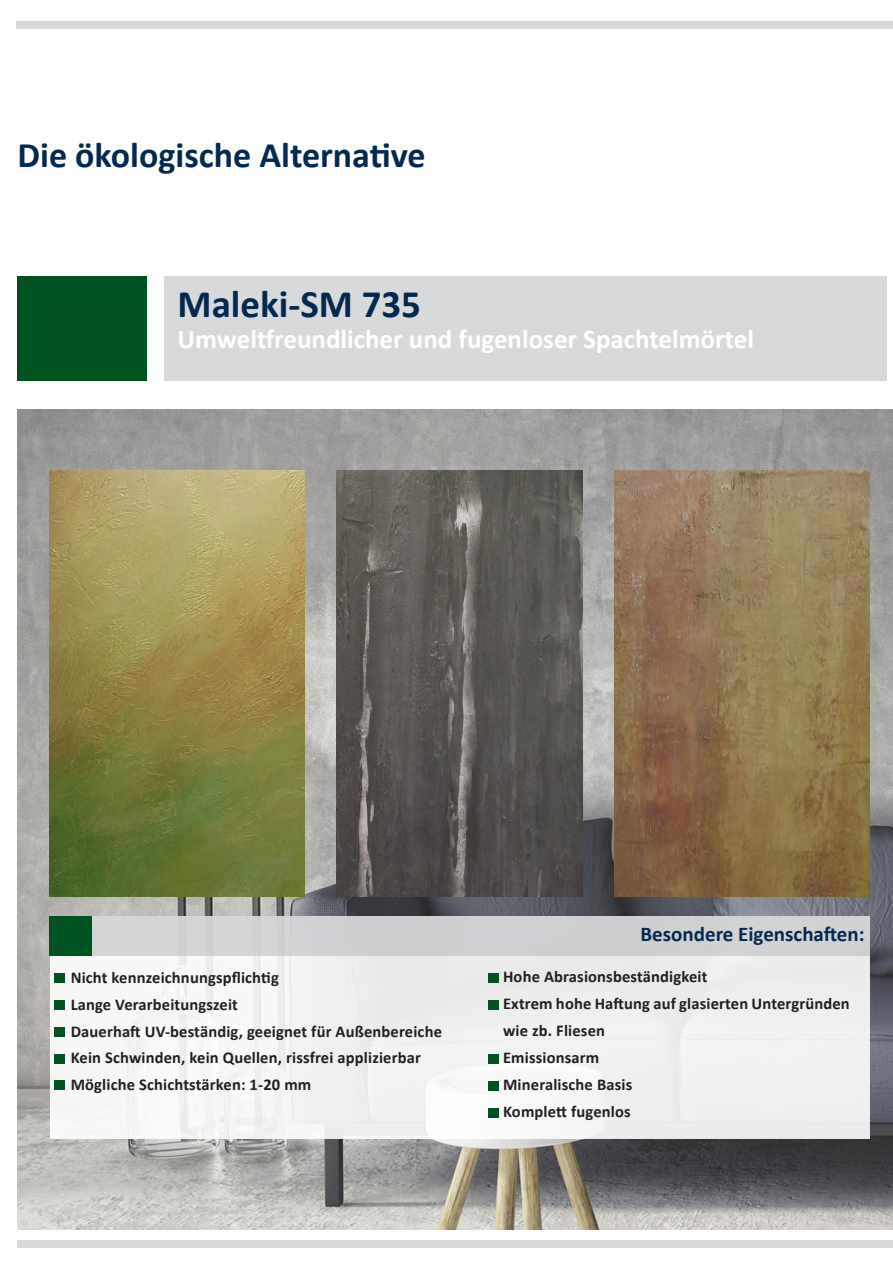
<style>
.page{position:relative;width:893px;height:1263px;background:#fff}
.page>*{position:absolute;margin:0;border:0;box-sizing:border-box;transform-origin:0 0}
.t1{font:700 39px "Calibri";color:#032950}
.t2{font:700 36px "Calibri";color:#032950}
.t3{font:700 27px "Calibri";color:#fff}
.t4{font:700 21px "Calibri";color:#032950}
.t5{font:700 16.5px/27px "Calibri";letter-spacing:.01em;color:#231f20}
</style>
<div class="page">
<img style="left:17px;top:409px;width:876px;height:821px">
<div style="left:16px;top:21px;width:877px;height:8px;background:#d8d9db"></div>
<div style="left:17px;top:1241px;width:876px;height:7px;background:#d8d9db"></div>
<div style="left:50px;top:916px;width:819px;height:222px;background:#f0f1f2"></div>
<div style="left:50px;top:916px;width:819px;height:39px;background:#d0d0d3"></div>
<div style="left:49px;top:916px;width:43px;height:39px;background:#005321"></div>
<div style="left:164px;top:276px;width:723px;height:105px;background:#d8d9db"></div>
<div style="left:17px;top:276px;width:130px;height:105px;background:#005321"></div>
<div style="left:54px;top:973px;width:10px;height:9px;background:#005321"></div>
<div style="left:54px;top:1000px;width:10px;height:9px;background:#005321"></div>
<div style="left:54px;top:1027px;width:10px;height:10px;background:#005321"></div>
<div style="left:54px;top:1054px;width:10px;height:9px;background:#005321"></div>
<img style="left:49px;top:471px;width:255px;height:425px">
<img style="left:337px;top:471px;width:245px;height:425px">
<img style="left:614px;top:471px;width:255px;height:425px">
<div style="left:488px;top:973px;width:10px;height:9px;background:#005321"></div>
<div style="left:488px;top:1000px;width:10px;height:9px;background:#005321"></div>
<div style="left:488px;top:1054px;width:10px;height:9px;background:#005321"></div>
<div style="left:488px;top:1081px;width:10px;height:10px;background:#005321"></div>
<div style="left:488px;top:1108px;width:10px;height:9px;background:#005321"></div>
<div style="left:54px;top:1080px;width:10px;height:10px;background:#005321"></div>
<h2 class="t2" style="left:17px;top:130px;width:410px">Die ökologische Alternative</h2>
<h1 class="t1" style="left:178px;top:276px;width:245px">Maleki-SM 735</h1>
<h3 class="t3" style="left:178px;top:320px;width:578px">Umweltfreundlicher und fugenloser Spachtelmörtel</h3>
<p class="t4" style="left:640px;top:919px;width:226px">Besondere Eigenschaften:</p>
<p class="t5" style="left:71px;top:963px;width:373px">Nicht kennzeichnungspflichtig<br>Lange Verarbeitungszeit<br>Dauerhaft UV-beständig, geeignet für Außenbereiche Kein Schwinden, kein Quellen, rissfrei applizierbar Mögliche Schichtstärken: 1-20 mm</p>
<p class="t5" style="left:503px;top:963px;width:348px">Hohe Abrasionsbeständigkeit<br>Extrem hohe Haftung auf glasierten Untergründen wie zb. Fliesen<br>Emissionsarm<br>Mineralische Basis<br>Komplett fugenlos</p>
</div>
